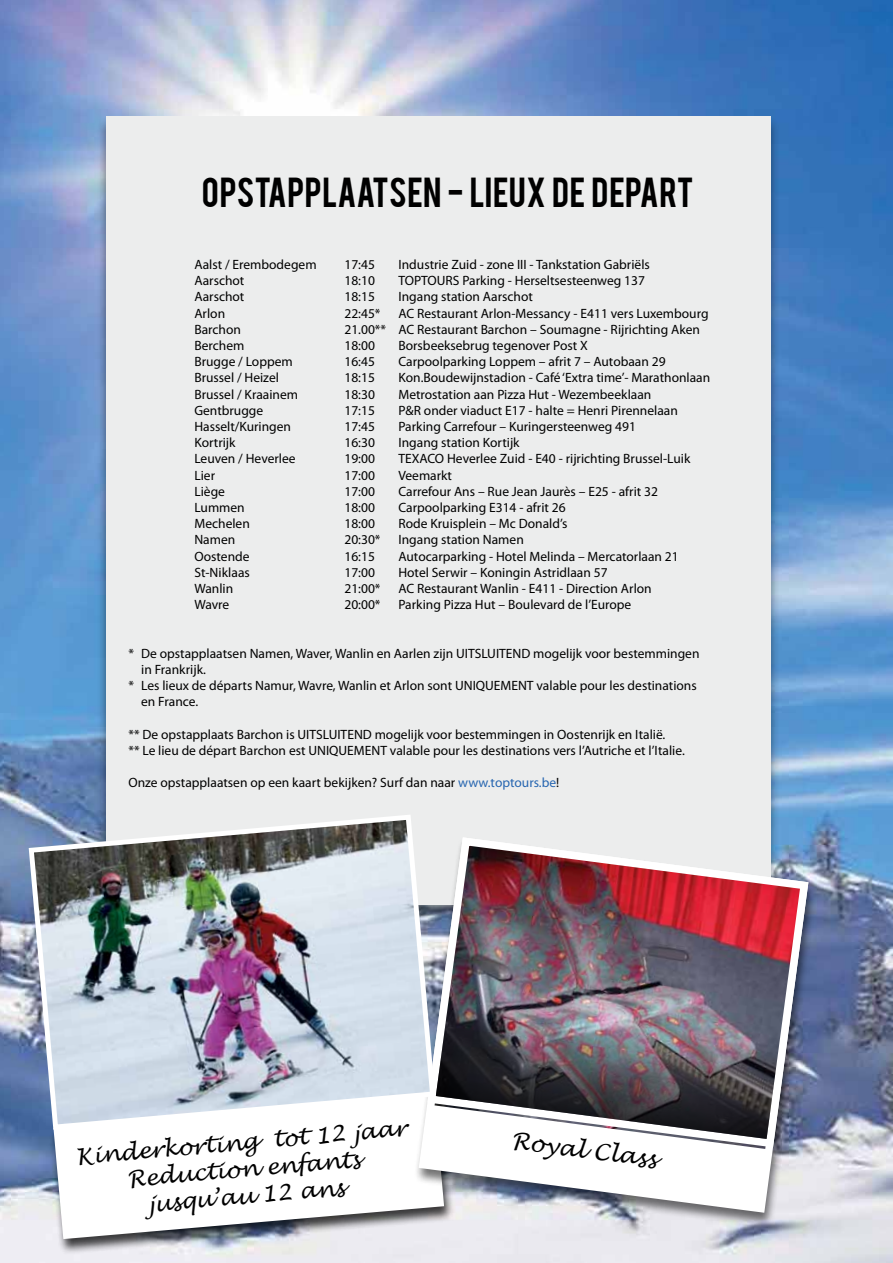
<style>
.page{position:relative;width:893px;height:1263px;background:#fff}
.page>*{position:absolute;margin:0;border:0;box-sizing:border-box;transform-origin:0 0}
.t1{font:33px "Bebas";letter-spacing:.015em;color:#000}
.t2{font:italic 23.1px "Lucida Handwriting";color:#000}
.t3{font:italic 22.35px/26.8px "Lucida Handwriting";color:#000;text-align:center}
.t4{font:13.5px/16.2px "Myriad Pro";color:#000}
.s1{color:#2665b0}
</style>
<div class="page">
<img style="left:0;top:0;width:893px;height:1263px">
<div style="left:97px;top:115px;width:683px;height:807px;background:#000;opacity:.44"></div>
<div style="left:106px;top:116px;width:664px;height:789px;background:#eceded"></div>
<div style="left:48px;top:1095px;width:406px;height:160px;background:#000;opacity:.75"></div>
<svg style="left:46px;top:1132px;width:406px;height:114px"></svg>
<div style="left:413px;top:838px;width:405px;height:390px;background:#000;opacity:.55"></div>
<svg style="left:414px;top:1132px;width:399px;height:85px"></svg>
<img style="left:426px;top:835px;width:384px;height:315px">
<img style="left:26px;top:812px;width:412px;height:320px">
<h1 class="t1" style="left:202px;top:168px;width:139px">OPSTAPPLAATSEN</h1>
<h1 class="t1" style="left:447px;top:168px;width:37px">- LIEU</h1>
<h1 class="t1" style="left:527px;top:168px;width:132px">X DE DEPART</h1>
<p class="t4" style="left:194px;top:256px;width:124px">Aalst / Erembodegem</p>
<p class="t4" style="left:344px;top:256px;width:32px">17:45</p>
<p class="t4" style="left:398px;top:256px;width:253px">Industrie Zuid - zone III - Tankstation Gabriëls</p>
<p class="t4" style="left:194px;top:272px;width:52px">Aarschot</p>
<p class="t4" style="left:344px;top:272px;width:32px">18:10</p>
<p class="t4" style="left:398px;top:272px;width:248px">TOPTOURS Parking - Herseltsesteenweg 137</p>
<p class="t4" style="left:194px;top:289px;width:52px">Aarschot</p>
<p class="t4" style="left:344px;top:289px;width:32px">18:15</p>
<p class="t4" style="left:398px;top:289px;width:136px">Ingang station Aarschot</p>
<p class="t4" style="left:194px;top:305px;width:32px">Arlon</p>
<p class="t4" style="left:344px;top:305px;width:38px">22:45*</p>
<p class="t4" style="left:398px;top:305px;width:312px">AC Restaurant Arlon-Messancy - E411 vers Luxembourg</p>
<p class="t4" style="left:194px;top:321px;width:48px">Barchon</p>
<p class="t4" style="left:344px;top:321px;width:357px">21.00** AC Restaurant Barchon – Soumagne - Rijrichting Aken</p>
<p class="t4" style="left:194px;top:337px;width:51px">Berchem</p>
<p class="t4" style="left:344px;top:337px;width:32px">18:00</p>
<p class="t4" style="left:398px;top:337px;width:191px">Borsbeeksebrug tegenover Post X</p>
<p class="t4" style="left:194px;top:353px;width:100px">Brugge / Loppem</p>
<p class="t4" style="left:344px;top:353px;width:32px">16:45</p>
<p class="t4" style="left:398px;top:353px;width:269px">Carpoolparking Loppem – afrit 7 – Autobaan 29</p>
<p class="t4" style="left:194px;top:370px;width:86px">Brussel / Heizel</p>
<p class="t4" style="left:344px;top:370px;width:32px">18:15</p>
<p class="t4" style="left:398px;top:370px;width:313px">Kon.Boudewijnstadion - Café ‘Extra time’- Marathonlaan</p>
<p class="t4" style="left:194px;top:386px;width:105px">Brussel / Kraainem</p>
<p class="t4" style="left:344px;top:386px;width:32px">18:30</p>
<p class="t4" style="left:398px;top:386px;width:254px">Metrostation aan Pizza Hut - Wezembeeklaan</p>
<p class="t4" style="left:194px;top:402px;width:70px">Gentbrugge</p>
<p class="t4" style="left:344px;top:402px;width:32px">17:15</p>
<p class="t4" style="left:398px;top:402px;width:281px">P&amp;R onder viaduct E17 - halte = Henri Pirennelaan</p>
<p class="t4" style="left:194px;top:418px;width:98px">Hasselt/Kuringen</p>
<p class="t4" style="left:344px;top:418px;width:32px">17:45</p>
<p class="t4" style="left:398px;top:418px;width:239px">Parking Carrefour – Kuringersteenweg 491</p>
<p class="t4" style="left:194px;top:434px;width:43px">Kortrijk</p>
<p class="t4" style="left:344px;top:434px;width:32px">16:30</p>
<p class="t4" style="left:398px;top:434px;width:123px">Ingang station Kortijk</p>
<p class="t4" style="left:194px;top:451px;width:103px">Leuven / Heverlee</p>
<p class="t4" style="left:344px;top:451px;width:32px">19:00</p>
<p class="t4" style="left:398px;top:451px;width:293px">TEXACO Heverlee Zuid - E40 - rijrichting Brussel-Luik</p>
<p class="t4" style="left:194px;top:467px;width:22px">Lier</p>
<p class="t4" style="left:344px;top:467px;width:32px">17:00</p>
<p class="t4" style="left:398px;top:467px;width:55px">Veemarkt</p>
<p class="t4" style="left:194px;top:483px;width:32px">Liège</p>
<p class="t4" style="left:344px;top:483px;width:32px">17:00</p>
<p class="t4" style="left:398px;top:483px;width:261px">Carrefour Ans – Rue Jean Jaurès – E25 - afrit 32</p>
<p class="t4" style="left:194px;top:499px;width:52px">Lummen</p>
<p class="t4" style="left:344px;top:499px;width:32px">18:00</p>
<p class="t4" style="left:398px;top:499px;width:169px">Carpoolparking E314 - afrit 26</p>
<p class="t4" style="left:194px;top:515px;width:57px">Mechelen</p>
<p class="t4" style="left:344px;top:515px;width:32px">18:00</p>
<p class="t4" style="left:398px;top:515px;width:170px">Rode Kruisplein – Mc Donald’s</p>
<p class="t4" style="left:194px;top:532px;width:42px">Namen</p>
<p class="t4" style="left:344px;top:532px;width:38px">20:30*</p>
<p class="t4" style="left:398px;top:532px;width:127px">Ingang station Namen</p>
<p class="t4" style="left:194px;top:548px;width:57px">Oostende</p>
<p class="t4" style="left:344px;top:548px;width:32px">16:15</p>
<p class="t4" style="left:398px;top:548px;width:282px">Autocarparking - Hotel Melinda – Mercatorlaan 21</p>
<p class="t4" style="left:194px;top:564px;width:57px">St-Niklaas</p>
<p class="t4" style="left:344px;top:564px;width:32px">17:00</p>
<p class="t4" style="left:398px;top:564px;width:211px">Hotel Serwir – Koningin Astridlaan 57</p>
<p class="t4" style="left:194px;top:580px;width:40px">Wanlin</p>
<p class="t4" style="left:344px;top:580px;width:38px">21:00*</p>
<p class="t4" style="left:398px;top:580px;width:255px">AC Restaurant Wanlin - E411 - Direction Arlon</p>
<p class="t4" style="left:194px;top:596px;width:36px">Wavre</p>
<p class="t4" style="left:344px;top:596px;width:38px">20:00*</p>
<p class="t4" style="left:398px;top:596px;width:234px">Parking Pizza Hut – Boulevard de l’Europe</p>
<p class="t4" style="left:128px;top:645px;width:573px">* De opstapplaatsen Namen, Waver, Wanlin en Aarlen zijn UITSLUITEND mogelijk voor bestemmingen</p>
<p class="t4" style="left:141px;top:661px;width:66px">in Frankrijk.</p>
<p class="t4" style="left:128px;top:677px;width:570px">* Les lieux de départs Namur, Wavre, Wanlin et Arlon sont UNIQUEMENT valable pour les destinations</p>
<p class="t4" style="left:141px;top:694px;width:59px">en France.</p>
<p class="t4" style="left:128px;top:726px;width:558px">** De opstapplaats Barchon is UITSLUITEND mogelijk voor bestemmingen in Oostenrijk en Italië.<br>** Le lieu de départ Barchon est UNIQUEMENT valable pour les destinations vers l’Autriche et l’Italie.</p>
<p class="t4" style="left:128px;top:775px;width:432px">Onze opstapplaatsen op een kaart bekijken? Surf dan naar <span class="s1">www.toptours.be</span>!</p>
<h3 class="t3" style="left:75px;top:1144px;width:333px;rotate:-5deg">Kinderkorting tot 12 jaar<br>Reduction enfants jusqu’au 12 ans</h3>
<h2 class="t2" style="left:514px;top:1126px;width:148px;rotate:8deg">Royal Class</h2>
</div>
